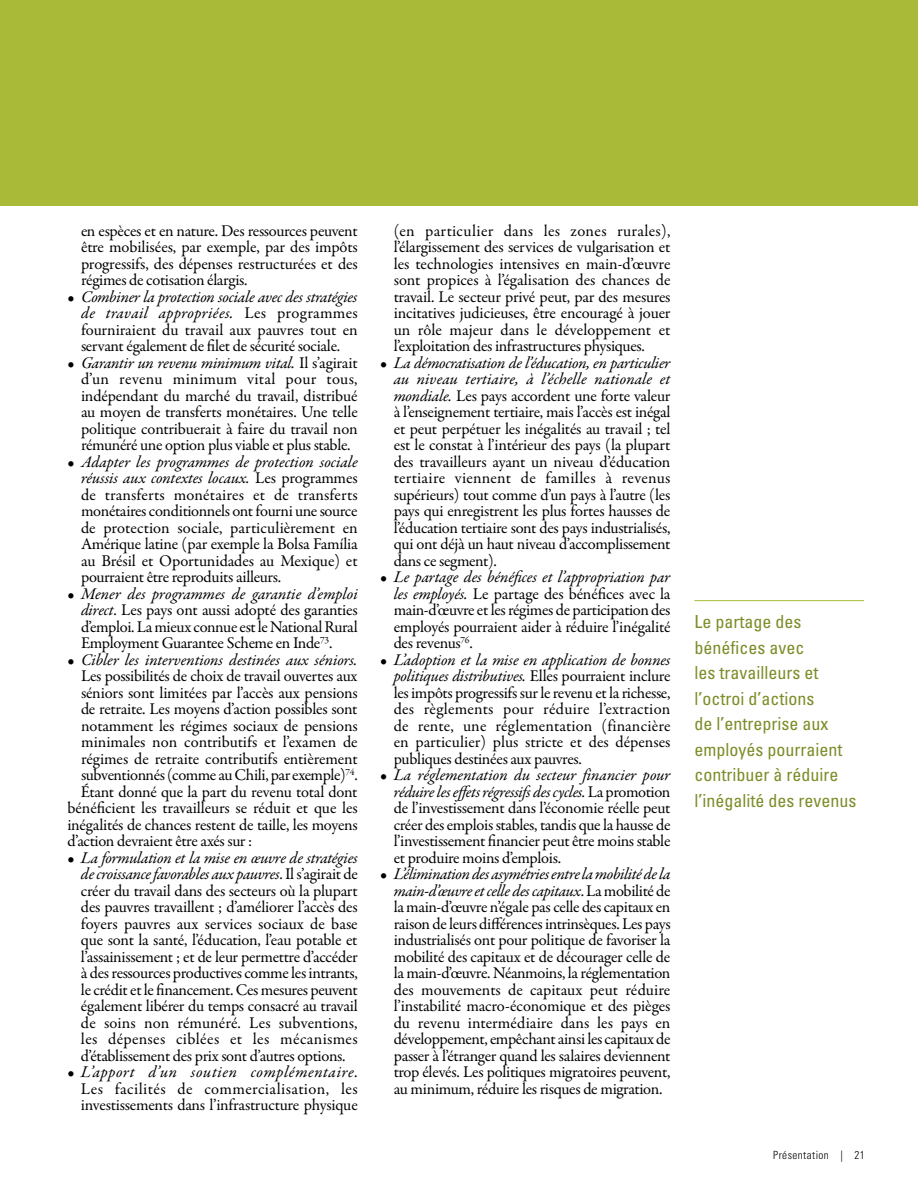
<style>
.page{position:relative;width:918px;height:1188px;background:#fff}
.page>*{position:absolute;margin:0;border:0;box-sizing:border-box;transform-origin:0 0}
.t1{font:condensed 18px/25.5px "Univers LT Std";color:#7c8c27}
.t2{font:16.5px/16.5px "Garamond Premr Pro";letter-spacing:-.02em;color:#000;text-align:justify}
.t3{font:italic 16.5px "Garamond Premr Pro";letter-spacing:-.005em;color:#000}
.t4{font:16.5px "Garamond Premr Pro";color:#000}
.t5{font:300 condensed 11.25px "Univers LT Std";letter-spacing:.035em;color:#000}
.s1{font-style:italic}
.s2{font-style:normal}
</style>
<div class="page">
<div style="left:0;top:0;width:918px;height:206px;background:#a9ba38"></div>
<hr style="left:694px;top:600px;width:170px;height:1px;background:#a9ba38">
<p class="t2" style="left:81px;top:223px;width:278px">en espèces et en nature. Des ressources peuvent être mobilisées, par exemple, par des impôts progressifs, des dépenses restructurées et des régimes de cotisation élargis.</p>
<p class="t2" style="left:81px;top:289px;width:278px;text-indent:-13px">• <span class="s1">Combiner la protection sociale avec des stratégies de travail appropriées.</span> Les programmes fourniraient du travail aux pauvres tout en servant également de filet de sécurité sociale.</p>
<p class="t2" style="left:81px;top:355px;width:278px;text-indent:-13px">• <span class="s1">Garantir un revenu minimum vital.</span> Il s’agirait d’un revenu minimum vital pour tous, indépendant du marché du travail, distribué au moyen de transferts monétaires. Une telle politique contribuerait à faire du travail non rémunéré une option plus viable et plus stable.</p>
<p class="t2" style="left:81px;top:454px;width:278px;text-indent:-13px">• <span class="s1">Adapter les programmes de protection sociale réussis aux contextes locaux.</span> Les programmes de transferts monétaires et de transferts monétaires conditionnels ont fourni une source de protection sociale, particulièrement en Amérique latine (par exemple la Bolsa Família au Brésil et Oportunidades au Mexique) et pourraient être reproduits ailleurs.</p>
<p class="t2" style="left:81px;top:586px;width:278px;text-indent:-13px">• <span class="s1">Mener des programmes de garantie d’emploi direct</span>. Les pays ont aussi adopté des garanties d’emploi. La mieux connue est le National Rural Employment Guarantee Scheme en Inde<sup>73</sup>.</p>
<p class="t3" style="left:68px;top:649px;width:292px"><span class="s2">•</span> Cibler les interventions destinées aux séniors.</p>
<p class="t2" style="left:81px;top:668px;width:278px">Les possibilités de choix de travail ouvertes aux</p>
<p class="t2" style="left:81px;top:685px;width:278px">séniors sont limitées par l’accès aux pensions</p>
<p class="t2" style="left:81px;top:701px;width:278px">de retraite. Les moyens d’action possibles sont</p>
<p class="t2" style="left:81px;top:718px;width:278px">notamment les régimes sociaux de pensions</p>
<p class="t4" style="left:81px;top:732px;width:278px">minimales non contributifs et l’examen de</p>
<p class="t2" style="left:81px;top:751px;width:278px">régimes de retraite contributifs entièrement</p>
<p class="t2" style="left:81px;top:767px;width:278px">subventionnés (comme au Chili, par exemple)<sup>74</sup>.</p>
<p class="t2" style="left:81px;top:784px;width:278px">Étant donné que la part du revenu total dont</p>
<p class="t2" style="left:67px;top:800px;width:292px">bénéficient les travailleurs se réduit et que les</p>
<p class="t2" style="left:67px;top:817px;width:292px">inégalités de chances restent de taille, les moyens</p>
<p class="t2" style="left:67px;top:833px;width:186px">d’action devraient être axés sur :</p>
<p class="t2" style="left:81px;top:850px;width:278px;text-indent:-13px">• <span class="s1">La formulation et la mise en œuvre de stratégies de croissance favorables aux pauvres</span>. Il s’agirait de créer du travail dans des secteurs où la plupart des pauvres travaillent ; d’améliorer l’accès des foyers pauvres aux services sociaux de base que sont la santé, l’éducation, l’eau potable et l’assainissement ; et de leur permettre d’accéder à des ressources productives comme les intrants, le crédit et le financement. Ces mesures peuvent également libérer du temps consacré au travail de soins non rémunéré. Les subventions, les dépenses ciblées et les mécanismes d’établissement des prix sont d’autres options.</p>
<p class="t2" style="left:81px;top:1064px;width:278px;text-indent:-13px">• <span class="s1">L’apport d’un soutien complémentaire</span>.<br>Les facilités de commercialisation, les investissements dans l’infrastructure physique</p>
<p class="t2" style="left:394px;top:223px;width:278px">(en particulier dans les zones rurales), l’élargissement des services de vulgarisation et les technologies intensives en main-d’œuvre sont propices à l’égalisation des chances de travail. Le secteur privé peut, par des mesures incitatives judicieuses, être encouragé à jouer un rôle majeur dans le développement et l’exploitation des infrastructures physiques.</p>
<p class="t2" style="left:394px;top:355px;width:278px;text-indent:-13px">• <span class="s1">La démocratisation de l’éducation, en particulier au niveau tertiaire, à l’échelle nationale et mondiale.</span> Les pays accordent une forte valeur à l’enseignement tertiaire, mais l’accès est inégal et peut perpétuer les inégalités au travail ; tel est le constat à l’intérieur des pays (la plupart des travailleurs ayant un niveau d’éducation tertiaire viennent de familles à revenus supérieurs) tout comme d’un pays à l’autre (les pays qui enregistrent les plus fortes hausses de l’éducation tertiaire sont des pays industrialisés, qui ont déjà un haut niveau d’accomplissement dans ce segment).</p>
<p class="t2" style="left:394px;top:569px;width:278px;text-indent:-13px">• <span class="s1">Le partage des bénéfices et l’appropriation par les employés.</span> Le partage des bénéfices avec la main-d’œuvre et les régimes de participation des employés pourraient aider à réduire l’inégalité des revenus<sup>76</sup>.</p>
<p class="t2" style="left:394px;top:652px;width:278px;text-indent:-13px">• <span class="s1">L’adoption et la mise en application de bonnes politiques distributives.</span> Elles pourraient inclure les impôts progressifs sur le revenu et la richesse, des règlements pour réduire l’extraction de rente, une réglementation (financière en particulier) plus stricte et des dépenses publiques destinées aux pauvres.</p>
<p class="t2" style="left:394px;top:767px;width:278px;text-indent:-13px">• <span class="s1">La réglementation du secteur financier pour réduire les effets régressifs des cycles.</span> La promotion de l’investissement dans l’économie réelle peut créer des emplois stables, tandis que la hausse de l’investissement financier peut être moins stable et produire moins d’emplois.</p>
<p class="t2" style="left:394px;top:866px;width:278px;text-indent:-13px">• <span class="s1">L’élimination des asymétries entre la mobilité de la main-d’œuvre et celle des capitaux</span>. La mobilité de la main-d’œuvre n’égale pas celle des capitaux en raison de leurs différences intrinsèques. Les pays industrialisés ont pour politique de favoriser la mobilité des capitaux et de décourager celle de la main-d’œuvre. Néanmoins, la réglementation des mouvements de capitaux peut réduire l’instabilité macro-économique et des pièges du revenu intermédiaire dans les pays en développement, empêchant ainsi les capitaux de passer à l’étranger quand les salaires deviennent trop élevés. Les politiques migratoires peuvent, au minimum, réduire les risques de migration.</p>
<p class="t1" style="left:694px;top:609px;width:163px">Le partage des bénéfices avec<br>les travailleurs et l’octroi d’actions<br>de l’entreprise aux employés pourraient contribuer à réduire l’inégalité des revenus</p>
<p class="t5" style="left:773px;top:1148px;width:93px">Présentation | 21</p>
</div>
